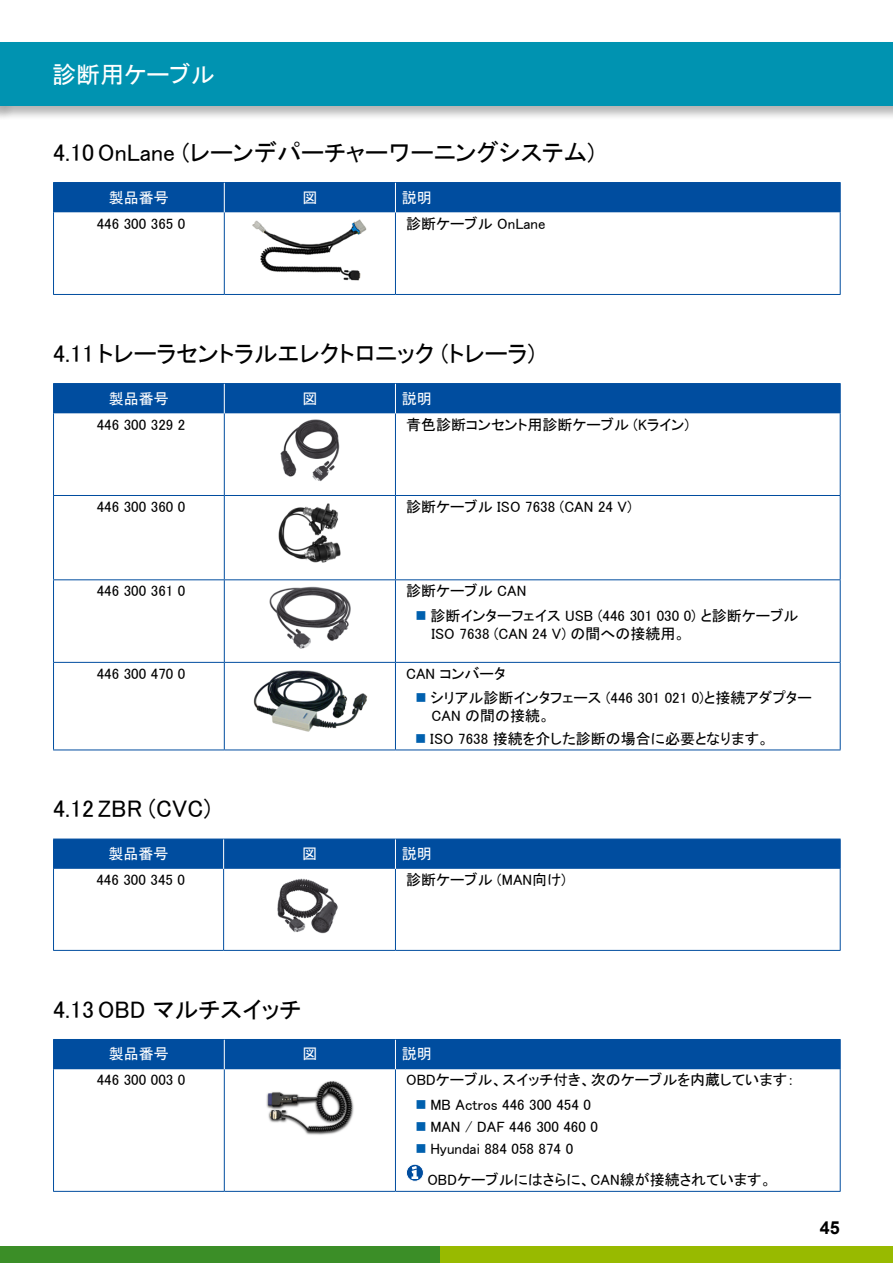
<style>
.page{position:relative;width:893px;height:1263px;background:#fff}
.page>*{position:absolute;margin:0;border:0;box-sizing:border-box;transform-origin:0 0}
.t1{font:24px "MS P Gothic";color:#000}
.t2{font:24px "MS P Gothic";color:#fff}
.t3{font:700 18px "Arial";color:#000}
.t4{font:15px/24.3px "MS P Gothic";color:#000}
.t5{font:15px "MS P Gothic";color:#fff}
</style>
<div class="page">
<div style="left:0;top:1246px;width:440px;height:17px;background:#3b8e27"></div>
<div style="left:440px;top:1246px;width:453px;height:17px;background:#98ba00"></div>
<div style="left:0;top:40px;width:893px;height:80px;background:#000;opacity:.3"></div>
<div style="left:0;top:43px;width:893px;height:63px;background:#0093b1"></div>
<hr style="left:53px;top:182px;width:171px;height:1px;background:#004d9f">
<hr style="left:224px;top:182px;width:171px;height:1px;background:#004d9f">
<hr style="left:395px;top:182px;width:446px;height:1px;background:#004d9f">
<hr style="left:53px;top:212px;width:1px;height:82px;background:#004d9f">
<hr style="left:224px;top:212px;width:1px;height:82px;background:#004d9f">
<hr style="left:395px;top:212px;width:1px;height:82px;background:#004d9f">
<hr style="left:840px;top:212px;width:1px;height:82px;background:#004d9f">
<hr style="left:53px;top:294px;width:171px;height:1px;background:#004d9f">
<hr style="left:224px;top:294px;width:171px;height:1px;background:#004d9f">
<hr style="left:395px;top:294px;width:446px;height:1px;background:#004d9f">
<div style="left:53px;top:183px;width:788px;height:29px;background:#004d9f"></div>
<img style="left:252px;top:219px;width:115px;height:62px">
<hr style="left:53px;top:383px;width:171px;height:1px;background:#004d9f">
<hr style="left:224px;top:383px;width:171px;height:1px;background:#004d9f">
<hr style="left:395px;top:383px;width:446px;height:1px;background:#004d9f">
<hr style="left:53px;top:413px;width:1px;height:82px;background:#004d9f">
<hr style="left:224px;top:413px;width:1px;height:82px;background:#004d9f">
<hr style="left:395px;top:413px;width:1px;height:82px;background:#004d9f">
<hr style="left:840px;top:413px;width:1px;height:82px;background:#004d9f">
<hr style="left:53px;top:495px;width:171px;height:1px;background:#004d9f">
<hr style="left:53px;top:496px;width:1px;height:83px;background:#004d9f">
<hr style="left:224px;top:495px;width:171px;height:1px;background:#004d9f">
<hr style="left:224px;top:496px;width:1px;height:83px;background:#004d9f">
<hr style="left:395px;top:495px;width:446px;height:1px;background:#004d9f">
<hr style="left:395px;top:496px;width:1px;height:83px;background:#004d9f">
<hr style="left:840px;top:496px;width:1px;height:83px;background:#004d9f">
<hr style="left:53px;top:579px;width:171px;height:1px;background:#004d9f">
<hr style="left:53px;top:580px;width:1px;height:82px;background:#004d9f">
<hr style="left:224px;top:579px;width:171px;height:1px;background:#004d9f">
<hr style="left:224px;top:580px;width:1px;height:82px;background:#004d9f">
<hr style="left:395px;top:579px;width:446px;height:1px;background:#004d9f">
<hr style="left:395px;top:580px;width:1px;height:82px;background:#004d9f">
<hr style="left:840px;top:580px;width:1px;height:82px;background:#004d9f">
<hr style="left:53px;top:662px;width:171px;height:1px;background:#004d9f">
<hr style="left:53px;top:663px;width:1px;height:86px;background:#004d9f">
<hr style="left:224px;top:662px;width:171px;height:1px;background:#004d9f">
<hr style="left:224px;top:663px;width:1px;height:86px;background:#004d9f">
<hr style="left:395px;top:662px;width:446px;height:1px;background:#004d9f">
<hr style="left:395px;top:663px;width:1px;height:86px;background:#004d9f">
<hr style="left:840px;top:663px;width:1px;height:86px;background:#004d9f">
<hr style="left:53px;top:749px;width:171px;height:1px;background:#004d9f">
<hr style="left:224px;top:749px;width:171px;height:1px;background:#004d9f">
<hr style="left:395px;top:749px;width:446px;height:1px;background:#004d9f">
<div style="left:53px;top:384px;width:788px;height:29px;background:#004d9f"></div>
<img style="left:280px;top:419px;width:60px;height:63px">
<img style="left:278px;top:503px;width:63px;height:60px">
<img style="left:269px;top:586px;width:82px;height:63px">
<img style="left:253px;top:670px;width:114px;height:62px">
<div style="left:54px;top:840px;width:786px;height:29px;background:#004d9f"></div>
<hr style="left:53px;top:839px;width:171px;height:1px;background:#004d9f">
<hr style="left:53px;top:839px;width:1px;height:30px;background:#004d9f">
<hr style="left:224px;top:839px;width:171px;height:1px;background:#004d9f">
<hr style="left:395px;top:839px;width:446px;height:1px;background:#004d9f">
<hr style="left:840px;top:839px;width:1px;height:30px;background:#004d9f">
<hr style="left:53px;top:869px;width:1px;height:81px;background:#004d9f">
<hr style="left:223px;top:869px;width:1px;height:81px;background:#004d9f">
<hr style="left:395px;top:869px;width:1px;height:81px;background:#004d9f">
<hr style="left:840px;top:869px;width:1px;height:81px;background:#004d9f">
<hr style="left:53px;top:950px;width:171px;height:1px;background:#004d9f">
<hr style="left:224px;top:950px;width:171px;height:1px;background:#004d9f">
<hr style="left:395px;top:950px;width:446px;height:1px;background:#004d9f">
<hr style="left:223px;top:839px;width:1px;height:30px;background:#fff">
<hr style="left:395px;top:839px;width:1px;height:30px;background:#fff">
<img style="left:277px;top:878px;width:61px;height:56px">
<hr style="left:53px;top:1069px;width:1px;height:122px;background:#004d9f">
<hr style="left:224px;top:1069px;width:1px;height:122px;background:#004d9f">
<hr style="left:395px;top:1069px;width:1px;height:122px;background:#004d9f">
<hr style="left:840px;top:1069px;width:1px;height:122px;background:#004d9f">
<hr style="left:53px;top:1191px;width:171px;height:1px;background:#004d9f">
<hr style="left:224px;top:1191px;width:171px;height:1px;background:#004d9f">
<hr style="left:395px;top:1191px;width:446px;height:1px;background:#004d9f">
<div style="left:53px;top:1039px;width:788px;height:30px;background:#004d9f"></div>
<img style="left:266px;top:1081px;width:88px;height:54px">
<svg style="left:406px;top:1164px;width:17px;height:17px"></svg>
<div style="left:406px;top:1164px;width:18px;height:17px;border:1px solid #fff;border-radius:50%"></div>
<svg style="left:412px;top:1166px;width:6px;height:13px"></svg>
<h1 class="t2" style="left:52px;top:62px;width:164px">診断用ケーブル</h1>
<h1 class="t1" style="left:53px;top:140px;width:543px">4.10 OnLane (レーンデパーチャーワーニングシステム)</h1>
<p class="t5" style="left:109px;top:190px;width:61px">製品番号</p>
<p class="t5" style="left:302px;top:190px;width:16px">図</p>
<p class="t5" style="left:402px;top:190px;width:31px">説明</p>
<p class="t4" style="left:97px;top:211px;width:90px">446 300 365 0</p>
<p class="t4" style="left:406px;top:211px;width:141px">診断ケーブル OnLane</p>
<h1 class="t1" style="left:53px;top:341px;width:483px">4.11 トレーラセントラルエレクトロニック (トレーラ)</h1>
<p class="t5" style="left:109px;top:391px;width:61px">製品番号</p>
<p class="t5" style="left:302px;top:391px;width:16px">図</p>
<p class="t5" style="left:402px;top:391px;width:31px">説明</p>
<p class="t4" style="left:97px;top:412px;width:90px">446 300 329 2</p>
<p class="t4" style="left:406px;top:412px;width:285px">青色診断コンセント用診断ケーブル (Kライン)</p>
<p class="t4" style="left:97px;top:494px;width:90px">446 300 360 0</p>
<p class="t4" style="left:406px;top:494px;width:227px">診断ケーブル ISO 7638 (CAN 24 V)</p>
<p class="t4" style="left:97px;top:579px;width:90px">446 300 361 0</p>
<p class="t4" style="left:430px;top:579px;width:370px;text-indent:-24px">診断ケーブル CAN<br>診断インターフェイス USB (446 301 030 0) と診断ケーブル</p>
<p class="t4" style="left:432px;top:621px;width:255px">ISO 7638 (CAN 24 V) の間への接続用。</p>
<p class="t4" style="left:97px;top:661px;width:90px">446 300 470 0</p>
<p class="t4" style="left:430px;top:661px;width:383px;text-indent:-24px">CAN コンバータ<br>シリアル診断インタフェース (446 301 021 0)と接続アダプター</p>
<p class="t4" style="left:430px;top:705px;width:340px;line-height:22.2px">CAN の間の接続。<br>ISO 7638 接続を介した診断の場合に必要となります。</p>
<h1 class="t1" style="left:53px;top:797px;width:159px">4.12 ZBR (CVC)</h1>
<p class="t5" style="left:109px;top:846px;width:61px">製品番号</p>
<p class="t5" style="left:302px;top:846px;width:16px">図</p>
<p class="t5" style="left:402px;top:846px;width:31px">説明</p>
<p class="t4" style="left:96px;top:867px;width:90px">446 300 345 0</p>
<p class="t4" style="left:406px;top:867px;width:161px">診断ケーブル (MAN向け)</p>
<h1 class="t1" style="left:53px;top:997px;width:250px">4.13 OBD マルチスイッチ</h1>
<p class="t5" style="left:109px;top:1046px;width:61px">製品番号</p>
<p class="t5" style="left:302px;top:1046px;width:16px">図</p>
<p class="t5" style="left:402px;top:1046px;width:31px">説明</p>
<p class="t4" style="left:97px;top:1068px;width:90px">446 300 003 0</p>
<p class="t4" style="left:430px;top:1068px;width:366px;text-indent:-24px">OBDケーブル、スイッチ付き、次のケーブルを内蔵しています：<br>MB Actros 446 300 454 0</p>
<p class="t4" style="left:430px;top:1115px;width:169px;line-height:22.2px">MAN / DAF 446 300 460 0<br>Hyundai 884 058 874 0</p>
<p class="t4" style="left:427px;top:1167px;width:346px">OBDケーブルにはさらに、CAN線が接続されています。</p>
<p class="t3" style="left:820px;top:1215px;width:22px">45</p>
</div>
